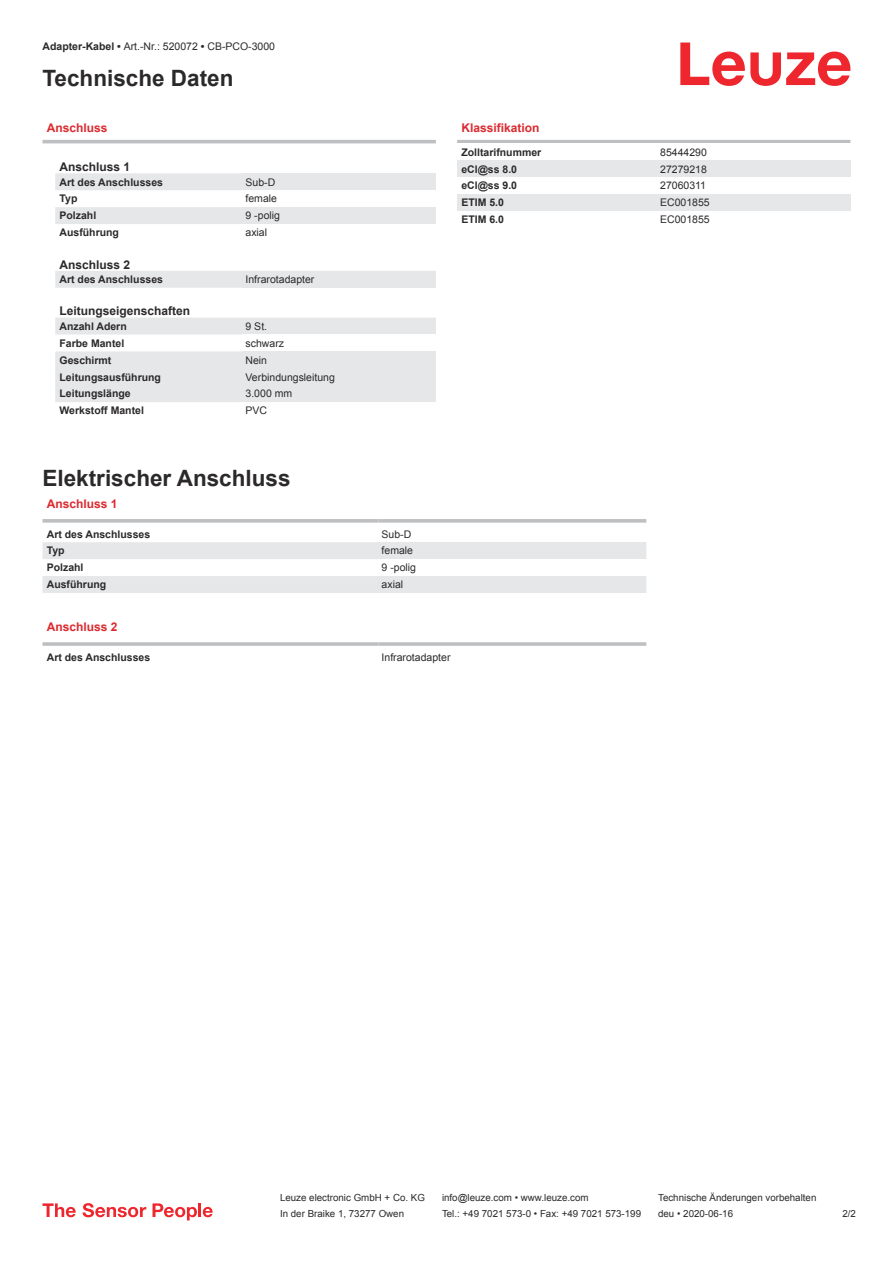
<style>
.page{position:relative;width:893px;height:1263px;background:#fff}
.page>*{position:absolute;margin:0;border:0;box-sizing:border-box;transform-origin:0 0}
.t1{font:700 22.5px "Arial";color:#2b292a}
.t2{font:700 12px "Arial";color:#db2a30}
.t3{font:700 12px "Arial";color:#2b292a}
.t4{font:700 10.5px "Arial";color:#2b292a}
.t5{font:10.5px "Arial";color:#2b292a}
.t6{font:9.75px "Arial";color:#2b292a}
.s1{font-weight:700}
</style>
<div class="page">
<svg style="left:680px;top:43px;width:170px;height:43px"></svg>
<svg style="left:55px;top:173px;width:187px;height:229px;fill:#ecedee"></svg>
<hr style="left:43px;top:140px;width:393px;height:3px;background:#bdbfc1">
<div style="left:242px;top:173px;width:194px;height:17px;background:#e6e7e9"></div>
<div style="left:242px;top:207px;width:194px;height:17px;background:#e6e7e9"></div>
<div style="left:242px;top:271px;width:194px;height:17px;background:#e6e7e9"></div>
<div style="left:242px;top:318px;width:194px;height:16px;background:#e6e7e9"></div>
<div style="left:242px;top:351px;width:194px;height:17px;background:#e6e7e9"></div>
<div style="left:242px;top:368px;width:194px;height:17px;background:#e6e7e9"></div>
<div style="left:242px;top:385px;width:194px;height:17px;background:#e6e7e9"></div>
<svg style="left:43px;top:542px;width:335px;height:51px"></svg>
<svg style="left:43px;top:519px;width:335px;height:4px"></svg>
<svg style="left:378px;top:519px;width:268px;height:4px"></svg>
<div style="left:378px;top:542px;width:268px;height:17px;background:#e6e7e9"></div>
<div style="left:378px;top:576px;width:268px;height:17px;background:#e6e7e9"></div>
<hr style="left:43px;top:642px;width:335px;height:4px;background:#bdbfc1">
<hr style="left:378px;top:642px;width:268px;height:4px;background:#c8cacc">
<hr style="left:457px;top:140px;width:393px;height:3px;background:#bdbfc1">
<div style="left:457px;top:160px;width:200px;height:17px;background:#e6e7e9"></div>
<div style="left:657px;top:160px;width:193px;height:17px;background:#e6e7e9"></div>
<div style="left:457px;top:194px;width:200px;height:17px;background:#e6e7e9"></div>
<div style="left:657px;top:194px;width:193px;height:17px;background:#e6e7e9"></div>
<svg style="left:43px;top:1203px;width:33px;height:14px"></svg>
<svg style="left:83px;top:1203px;width:63px;height:14px"></svg>
<svg style="left:153px;top:1203px;width:44px;height:17px"></svg>
<hr style="left:198px;top:1203px;width:3px;height:14px;background:#ed272d">
<svg style="left:203px;top:1207px;width:10px;height:10px"></svg>
<p class="t5" style="left:43px;top:43px;width:234px"><span class="s1">Adapter-Kabel •</span> Art.-Nr.: 520072 <span class="s1">•</span> CB-PCO-3000</p>
<h1 class="t1" style="left:43px;top:70px;width:192px">Technische Daten</h1>
<p class="t2" style="left:47px;top:123px;width:62px">Anschluss</p>
<p class="t3" style="left:60px;top:162px;width:72px">Anschluss 1</p>
<p class="t4" style="left:60px;top:178px;width:105px">Art des Anschlusses</p>
<p class="t5" style="left:246px;top:178px;width:31px">Sub-D</p>
<p class="t4" style="left:60px;top:195px;width:19px">Typ</p>
<p class="t5" style="left:246px;top:195px;width:33px">female</p>
<p class="t4" style="left:60px;top:212px;width:38px">Polzahl</p>
<p class="t5" style="left:246px;top:212px;width:36px">9 -polig</p>
<p class="t4" style="left:60px;top:229px;width:61px">Ausführung</p>
<p class="t5" style="left:246px;top:229px;width:23px">axial</p>
<p class="t3" style="left:60px;top:260px;width:72px">Anschluss 2</p>
<p class="t4" style="left:60px;top:275px;width:105px">Art des Anschlusses</p>
<p class="t5" style="left:246px;top:275px;width:70px">Infrarotadapter</p>
<p class="t3" style="left:60px;top:307px;width:132px">Leitungseigenschaften</p>
<p class="t4" style="left:60px;top:322px;width:69px">Anzahl Adern</p>
<p class="t5" style="left:246px;top:322px;width:23px">9 St.</p>
<p class="t4" style="left:60px;top:339px;width:66px">Farbe Mantel</p>
<p class="t5" style="left:246px;top:339px;width:40px">schwarz</p>
<p class="t4" style="left:60px;top:356px;width:53px">Geschirmt</p>
<p class="t5" style="left:246px;top:356px;width:23px">Nein</p>
<p class="t4" style="left:60px;top:373px;width:103px">Leitungsausführung</p>
<p class="t5" style="left:246px;top:373px;width:91px">Verbindungsleitung</p>
<p class="t4" style="left:60px;top:390px;width:73px">Leitungslänge</p>
<p class="t5" style="left:246px;top:390px;width:48px">3.000 mm</p>
<p class="t4" style="left:60px;top:407px;width:86px">Werkstoff Mantel</p>
<p class="t5" style="left:246px;top:407px;width:23px">PVC</p>
<p class="t2" style="left:461px;top:123px;width:80px">Klassifikation</p>
<p class="t4" style="left:461px;top:148px;width:81px">Zolltarifnummer</p>
<p class="t5" style="left:660px;top:148px;width:48px">85444290</p>
<p class="t4" style="left:461px;top:165px;width:57px">eCl@ss 8.0</p>
<p class="t5" style="left:660px;top:165px;width:48px">27279218</p>
<p class="t4" style="left:461px;top:182px;width:57px">eCl@ss 9.0</p>
<p class="t5" style="left:660px;top:182px;width:47px">27060311</p>
<p class="t4" style="left:461px;top:199px;width:44px">ETIM 5.0</p>
<p class="t5" style="left:660px;top:199px;width:51px">EC001855</p>
<p class="t4" style="left:461px;top:216px;width:44px">ETIM 6.0</p>
<p class="t5" style="left:660px;top:216px;width:51px">EC001855</p>
<h1 class="t1" style="left:43px;top:470px;width:250px">Elektrischer Anschluss</h1>
<p class="t2" style="left:47px;top:499px;width:72px">Anschluss 1</p>
<p class="t4" style="left:47px;top:530px;width:105px">Art des Anschlusses</p>
<p class="t5" style="left:382px;top:530px;width:31px">Sub-D</p>
<p class="t4" style="left:47px;top:547px;width:19px">Typ</p>
<p class="t5" style="left:382px;top:547px;width:33px">female</p>
<p class="t4" style="left:47px;top:564px;width:38px">Polzahl</p>
<p class="t5" style="left:382px;top:564px;width:36px">9 -polig</p>
<p class="t4" style="left:47px;top:581px;width:61px">Ausführung</p>
<p class="t5" style="left:382px;top:581px;width:23px">axial</p>
<p class="t2" style="left:47px;top:623px;width:72px">Anschluss 2</p>
<p class="t4" style="left:47px;top:653px;width:105px">Art des Anschlusses</p>
<p class="t5" style="left:382px;top:653px;width:70px">Infrarotadapter</p>
<p class="t6" style="left:280px;top:1194px;width:146px">Leuze electronic GmbH + Co. KG</p>
<p class="t6" style="left:442px;top:1194px;width:148px">info@leuze.com • www.leuze.com</p>
<p class="t6" style="left:658px;top:1194px;width:160px">Technische Änderungen vorbehalten</p>
<p class="t6" style="left:280px;top:1210px;width:126px">In der Braike 1, 73277 Owen</p>
<p class="t6" style="left:442px;top:1210px;width:201px">Tel.: +49 7021 573-0 • Fax: +49 7021 573-199</p>
<p class="t6" style="left:658px;top:1210px;width:76px">deu • 2020-06-16</p>
<p class="t6" style="left:842px;top:1210px;width:15px">2 /2</p>
</div>
